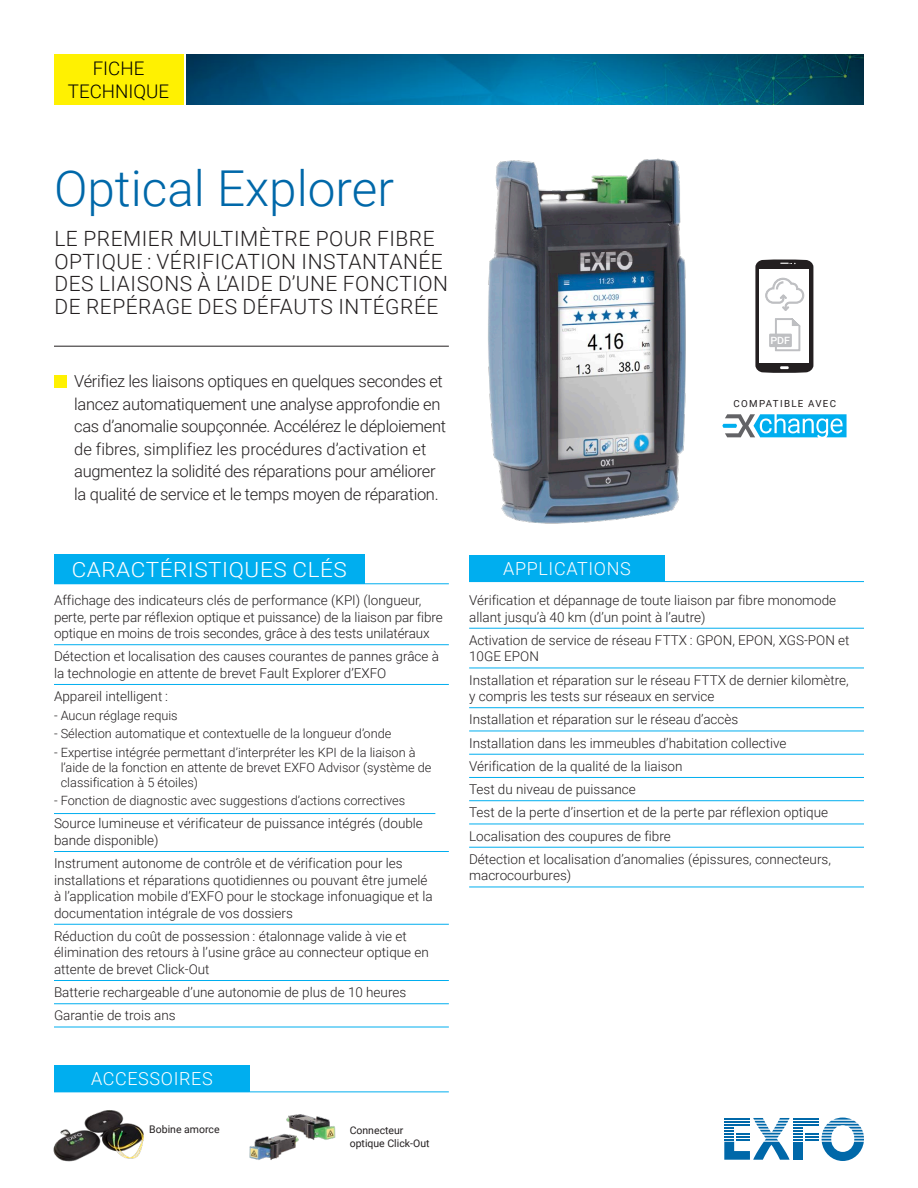
<style>
.page{position:relative;width:918px;height:1188px;background:#fff}
.page>*{position:absolute;margin:0;border:0;box-sizing:border-box;transform-origin:0 0}
.t1{font:300 49.5px "Roboto";color:#0068a9}
.t2{font:300 21px/22.5px "Roboto";letter-spacing:.025em;color:#231f20}
.t3{font:300 21px "Roboto";letter-spacing:.025em;color:#fff;scale:1.07 1}
.t4{font:300 18.75px/22.5px "Roboto";color:#010203;text-align:center}
.t5{font:300 18px "Roboto";letter-spacing:.035em;color:#fff}
.t6{font:300 16.5px/22.5px "Roboto";letter-spacing:-.02em;color:#231f20}
.t7{font:300 13.5px/16.5px "Roboto";color:#231f20}
.t8{font:300 12.75px/15px "Roboto";color:#231f20}
.t9{font:10.5px/13.5px "Roboto";color:#231f20}
.t10{font:500 9.9px "Roboto";color:#fff;scale:1.08 1}
.t11{font:9.75px "Roboto";letter-spacing:.135em;color:#231f20}
</style>
<div class="page">
<img style="left:187px;top:54px;width:677px;height:51px">
<div style="left:54px;top:54px;width:129px;height:51px;background:#fff101"></div>
<svg style="left:724px;top:1118px;width:140px;height:43px"></svg>
<hr style="left:724px;top:1124px;width:26px;height:2px;background:#0068a9">
<img style="left:53px;top:1110px;width:91px;height:52px">
<hr style="left:54px;top:644px;width:395px;height:1px;background:#00aeef">
<hr style="left:54px;top:684px;width:395px;height:1px;background:#00aeef">
<hr style="left:54px;top:813px;width:381px;height:1px;background:#00aeef">
<hr style="left:54px;top:851px;width:395px;height:1px;background:#00aeef">
<hr style="left:54px;top:924px;width:395px;height:1px;background:#00aeef">
<hr style="left:54px;top:980px;width:395px;height:1px;background:#00aeef">
<hr style="left:54px;top:1004px;width:395px;height:1px;background:#00aeef">
<hr style="left:54px;top:1027px;width:395px;height:1px;background:#00aeef">
<hr style="left:469px;top:628px;width:395px;height:1px;background:#00aeef">
<hr style="left:469px;top:668px;width:395px;height:1px;background:#00aeef">
<hr style="left:469px;top:707px;width:395px;height:1px;background:#00aeef">
<hr style="left:469px;top:731px;width:395px;height:1px;background:#00aeef">
<hr style="left:469px;top:754px;width:395px;height:1px;background:#00aeef">
<hr style="left:469px;top:777px;width:395px;height:1px;background:#00aeef">
<hr style="left:469px;top:800px;width:395px;height:1px;background:#00aeef">
<hr style="left:469px;top:824px;width:395px;height:1px;background:#00aeef">
<hr style="left:469px;top:847px;width:395px;height:1px;background:#00aeef">
<hr style="left:469px;top:887px;width:395px;height:1px;background:#00aeef">
<hr style="left:54px;top:346px;width:395px;height:1px;background:#231f20">
<div style="left:54px;top:375px;width:13px;height:13px;background:#fff101"></div>
<div style="left:54px;top:1065px;width:196px;height:27px;background:#00aeef"></div>
<hr style="left:54px;top:1092px;width:196px;height:1px;background:#00aeef">
<hr style="left:250px;top:1092px;width:199px;height:1px;background:#00aeef">
<div style="left:469px;top:555px;width:196px;height:27px;background:#00aeef"></div>
<hr style="left:665px;top:581px;width:199px;height:1px;background:#00aeef">
<div style="left:54px;top:555px;width:310px;height:29px;background:#00aeef"></div>
<hr style="left:364px;top:583px;width:85px;height:1px;background:#00aeef">
<img style="left:286px;top:1114px;width:50px;height:26px">
<img style="left:249px;top:1134px;width:52px;height:26px">
<img style="left:488px;top:158px;width:198px;height:366px">
<svg style="left:755px;top:259px;width:58px;height:114px"></svg>
<svg style="left:722px;top:414px;width:125px;height:23px"></svg>
<h3 class="t4" style="left:68px;top:57px;width:103px">FICHE<br>TECHNIQUE</h3>
<h1 class="t1" style="left:54px;top:154px;width:341px">Optical Explorer</h1>
<h2 class="t2" style="left:54px;top:227px;width:395px">LE PREMIER MULTIMÈTRE POUR FIBRE OPTIQUE : VÉRIFICATION INSTANTANÉE DES LIAISONS À L’AIDE D’UNE FONCTION DE REPÉRAGE DES DÉFAUTS INTÉGRÉE</h2>
<p class="t6" style="left:74px;top:370px;width:373px">Vérifiez les liaisons optiques en quelques secondes et lancez automatiquement une analyse approfondie en cas d’anomalie soupçonnée. Accélérez le déploiement de fibres, simplifiez les procédures d’activation et augmentez la solidité des réparations pour améliorer la qualité de service et le temps moyen de réparation.</p>
<h2 class="t3" style="left:72px;top:555px;width:259px">CARACTÉRISTIQUES CLÉS</h2>
<h3 class="t5" style="left:503px;top:556px;width:129px">APPLICATIONS</h3>
<p class="t10" style="left:770px;top:333px;width:20px">PDF</p>
<p class="t11" style="left:734px;top:397px;width:104px">COMPATIBLE AVEC</p>
<p class="t7" style="left:54px;top:591px;width:390px">Affichage des indicateurs clés de performance (KPI) (longueur, perte, perte par réflexion optique et puissance) de la liaison par fibre optique en moins de trois secondes, grâce à des tests unilatéraux</p>
<p class="t7" style="left:54px;top:648px;width:387px">Détection et localisation des causes courantes de pannes grâce à la technologie en attente de brevet Fault Explorer d’EXFO</p>
<p class="t7" style="left:54px;top:687px;width:115px">Appareil intelligent :</p>
<p class="t8" style="left:54px;top:707px;width:125px">- Aucun réglage requis</p>
<p class="t8" style="left:54px;top:726px;width:339px">- Sélection automatique et contextuelle de la longueur d’onde</p>
<p class="t8" style="left:61px;top:744px;width:372px;text-indent:-7px">- Expertise intégrée permettant d’interpréter les KPI de la liaison à l’aide de la fonction en attente de brevet EXFO Advisor (système de classification à 5 étoiles)</p>
<p class="t8" style="left:54px;top:793px;width:353px">- Fonction de diagnostic avec suggestions d’actions correctives</p>
<p class="t7" style="left:54px;top:815px;width:370px">Source lumineuse et vérificateur de puissance intégrés (double bande disponible)</p>
<p class="t7" style="left:54px;top:855px;width:380px">Instrument autonome de contrôle et de vérification pour les installations et réparations quotidiennes ou pouvant être jumelé à l’application mobile d’EXFO pour le stockage infonuagique et la documentation intégrale de vos dossiers</p>
<p class="t7" style="left:54px;top:927px;width:376px">Réduction du coût de possession : étalonnage valide à vie et élimination des retours à l’usine grâce au connecteur optique en attente de brevet Click-Out</p>
<p class="t7" style="left:54px;top:980px;width:354px;line-height:23.2px">Batterie rechargeable d’une autonomie de plus de 10 heures<br>Garantie de trois ans</p>
<h3 class="t5" style="left:91px;top:1066px;width:123px">ACCESSOIRES</h3>
<p class="t9" style="left:149px;top:1122px;width:72px">Bobine amorce</p>
<p class="t9" style="left:350px;top:1123px;width:81px">Connecteur optique Click-Out</p>
<p class="t7" style="left:469px;top:591px;width:369px">Vérification et dépannage de toute liaison par fibre monomode allant jusqu’à 40 km (d’un point à l’autre)</p>
<p class="t7" style="left:469px;top:631px;width:382px">Activation de service de réseau FTTX : GPON, EPON, XGS-PON et<br>10GE EPON</p>
<p class="t7" style="left:469px;top:671px;width:381px">Installation et réparation sur le réseau FTTX de dernier kilomètre, y compris les tests sur réseaux en service</p>
<p class="t7" style="left:469px;top:707px;width:363px;line-height:23.2px">Installation et réparation sur le réseau d’accès<br>Installation dans les immeubles d’habitation collective Vérification de la qualité de la liaison<br>Test du niveau de puissance<br>Test de la perte d’insertion et de la perte par réflexion optique Localisation des coupures de fibre<br>Détection et localisation d’anomalies (épissures, connecteurs,</p>
<p class="t7" style="left:469px;top:867px;width:104px">macrocourbures)</p>
</div>
